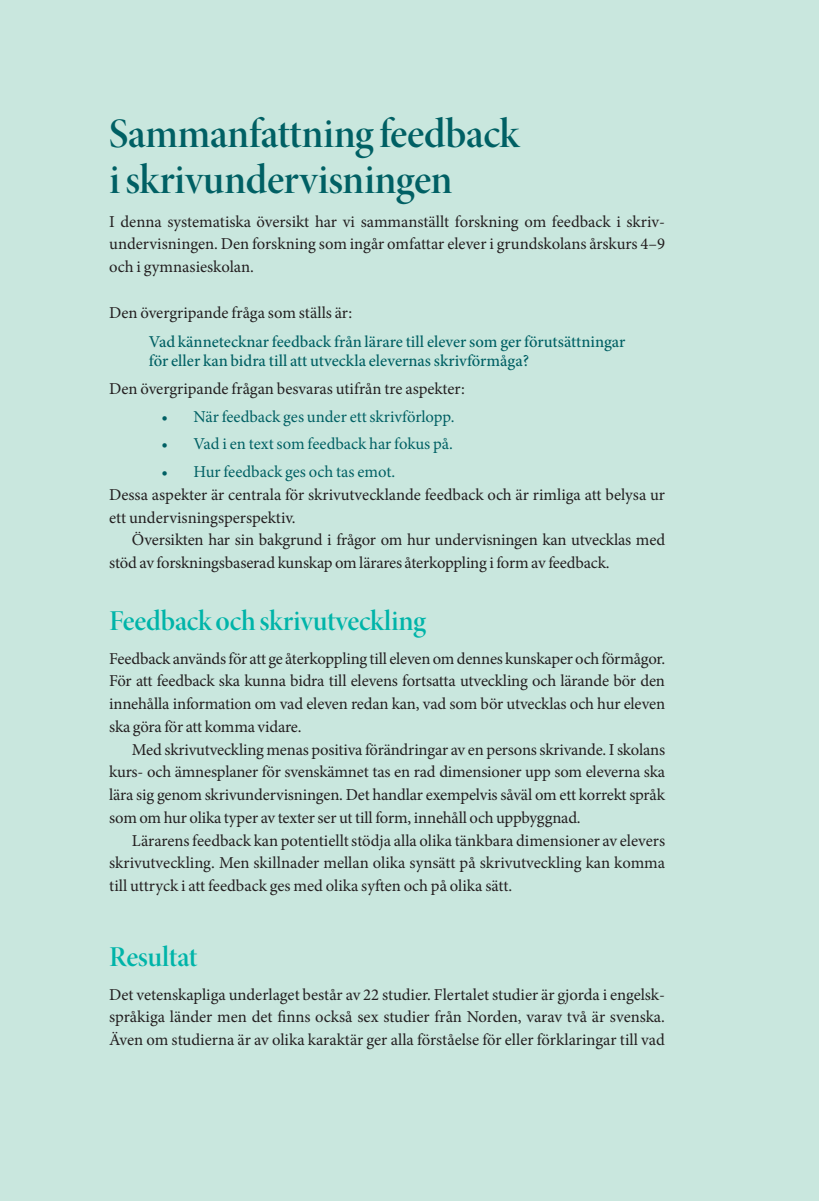
<style>
.page{position:relative;width:819px;height:1201px;background:#fff}
.page>*{position:absolute;margin:0;border:0;box-sizing:border-box;transform-origin:0 0}
.t1{font:42px/45.5px "Wgbbwq Minion Pro Semibold Disp";letter-spacing:-.01em;color:#006064}
.t2{font:28.88px "Wgbbwq Minion Pro Semibold Disp";letter-spacing:-.01em;color:#00b4a9}
.t3{font:16.62px/22.8px "Whtnwp Minion Pro";letter-spacing:-.005em;color:#231f20;text-align:justify}
.t4{font:500 16.62px/19.2px "Qbxlff Minion Pro";color:#006064}
.t5{font:16.62px "Whtnwp Minion Pro";color:#006064}
</style>
<div class="page">
<div style="left:0;top:0;width:819px;height:1200px;background:#c9e7de"></div>
<h1 class="t1" style="left:109px;top:111px;width:412px">Sammanfattning feedback i skrivundervisningen</h1>
<p class="t3" style="left:109px;top:210px;width:557px">I denna systematiska översikt har vi sammanställt forskning om feedback i skriv&shy;undervisningen. Den forskning som ingår omfattar elever i grundskolans årskurs 4–9 och i gymnasieskolan.</p>
<p class="t3" style="left:109px;top:301px;width:244px">Den övergripande fråga som ställs är:</p>
<p class="t4" style="left:149px;top:332px;width:478px">Vad kännetecknar feedback från lärare till elever som ger förutsättningar för eller kan bidra till att utveckla elevernas skrivförmåga?</p>
<p class="t3" style="left:109px;top:377px;width:357px">Den övergripande frågan besvaras utifrån tre aspekter:</p>
<p class="t5" style="left:161px;top:405px;width:294px">• När feedback ges under ett skrivförlopp.</p>
<p class="t5" style="left:161px;top:433px;width:293px">• Vad i en text som feedback har fokus på.</p>
<p class="t5" style="left:161px;top:460px;width:235px">• Hur feedback ges och tas emot.</p>
<p class="t3" style="left:109px;top:483px;width:557px">Dessa aspekter är centrala för skrivutvecklande feedback och är rimliga att belysa ur ett undervisningsperspektiv.</p>
<p class="t3" style="left:109px;top:529px;width:557px;text-indent:23px">Översikten har sin bakgrund i frågor om hur undervisningen kan utvecklas med stöd av forskningsbaserad kunskap om lärares återkoppling i form av feedback.</p>
<h2 class="t2" style="left:109px;top:602px;width:318px">Feedback och skrivutveckling</h2>
<p class="t3" style="left:109px;top:647px;width:557px">Feedback används för att ge återkoppling till eleven om dennes kunskaper och förmågor.<br>För att feedback ska kunna bidra till elevens fortsatta utveckling och lärande bör den innehålla information om vad eleven redan kan, vad som bör utvecklas och hur eleven ska göra för att komma vidare.</p>
<p class="t3" style="left:109px;top:738px;width:557px;text-indent:23px">Med skrivutveckling menas positiva förändringar av en persons skrivande. I skolans kurs- och ämnesplaner för svenskämnet tas en rad dimensioner upp som eleverna ska lära sig genom skrivundervisningen. Det handlar exempelvis såväl om ett korrekt språk som om hur olika typer av texter ser ut till form, innehåll och uppbyggnad.</p>
<p class="t3" style="left:109px;top:829px;width:557px;text-indent:23px">Lärarens feedback kan potentiellt stödja alla olika tänkbara dimensioner av elevers skrivutveckling. Men skillnader mellan olika synsätt på skrivutveckling kan komma till uttryck i att feedback ges med olika syfen och på olika sätt.</p>
<h2 class="t2" style="left:109px;top:938px;width:90px">Resultat</h2>
<p class="t3" style="left:109px;top:983px;width:557px">Det vetenskapliga underlaget består av 22 studier. Flertalet studier är gjorda i engelsk&shy;språkiga länder men det fnns också sex studier från Norden, varav två är svenska.<br>Även om studierna är av olika karaktär ger alla förståelse för eller förklaringar till vad</p>
</div>
